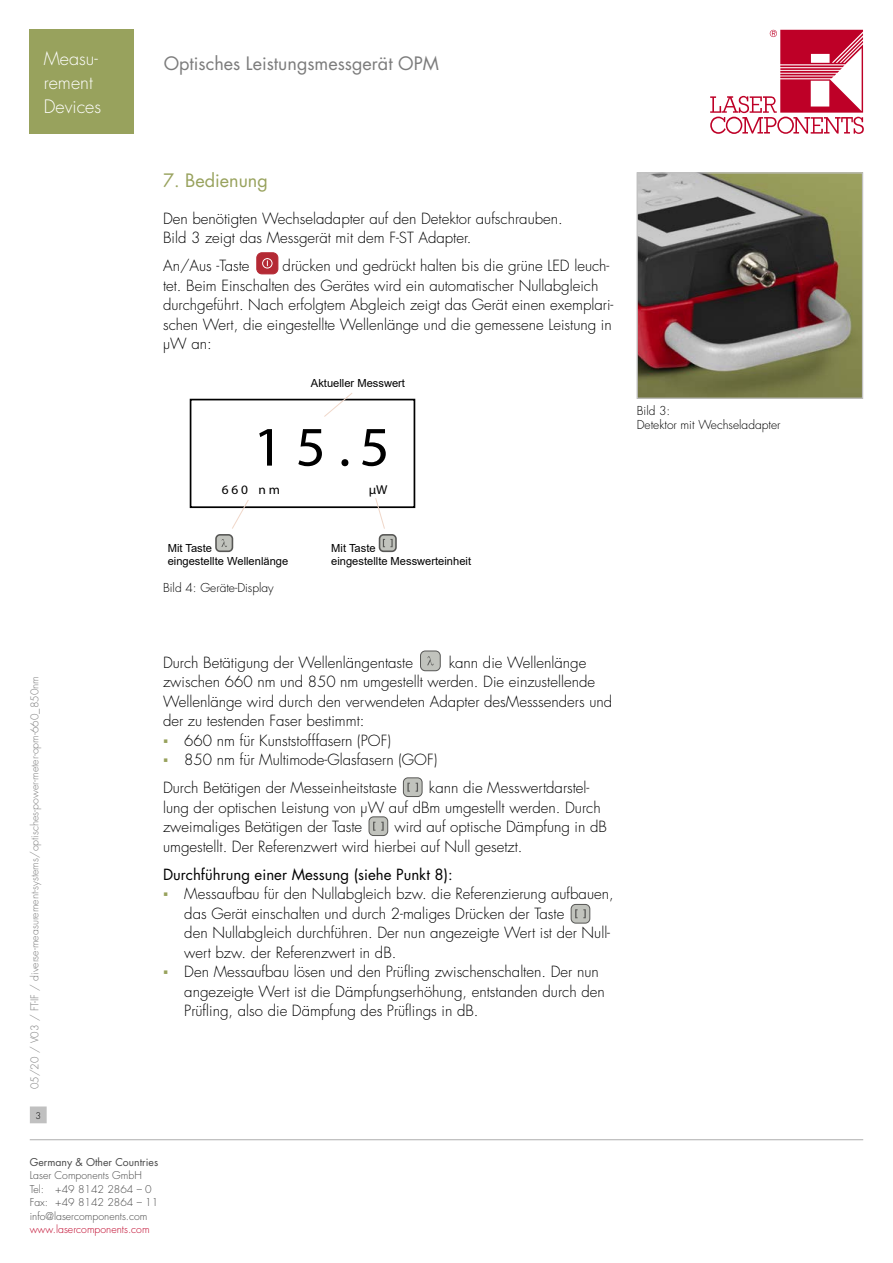
<style>
.page{position:relative;width:893px;height:1263px;background:#fff}
.page>*{position:absolute;margin:0;border:0;box-sizing:border-box;transform-origin:0 0}
.t1{font:56.1px "Myriad Pro";color:#000;scale:1.04 1}
.t2{font:18px "Futura Std";color:#7c7c7c}
.t3{font:300 18px/24px "Futura Std";color:#fff}
.t4{font:18px "Futura Std";color:#98a25d}
.t5{font:300 15px/19.5px "Futura Std";color:#000}
.t6{font:15px "Futura Std";color:#000}
.t7{font:12.9px "Myriad Pro";color:#000;scale:1.04 1}
.t8{font:300 12px/14.4px "Futura Std";color:#000}
.t9{font:11.1px/13.4px "Arial";color:#000}
.t10{font:300 10.5px "Futura Std";color:#7c7c7c}
.t11{font:300 10.5px/13.5px "Futura Std";color:#484848}
.t12{font:300 10.5px "Futura Std";color:#be0027}
.t13{font:10.5px "Futura Std";color:#484848}
.t14{font:300 9px "Futura Std";color:#000}
.s1{font-family:"Calibri";font-weight:400;color:#98a25d}
</style>
<div class="page">
<svg style="left:710px;top:30px;width:153px;height:104px"></svg>
<hr style="left:30px;top:1139px;width:833px;height:1px;background:#c0c0c0">
<div style="left:31px;top:1107px;width:15px;height:16px;background:#c0c0c0"></div>
<div style="left:30px;top:1106px;width:17px;height:17px;border:1px solid #c0c0c0"></div>
<img style="left:638px;top:174px;width:223px;height:223px">
<div style="left:636px;top:172px;width:227px;height:227px;border:1px solid #c0c0c0"></div>
<svg style="left:257px;top:252px;width:22px;height:23px"></svg>
<div style="left:257px;top:253px;width:21px;height:21px;background:#b42934;border-radius:5px"></div>
<div style="left:256px;top:252px;width:22px;height:22px;border:1px solid #b42934;border-radius:5px"></div>
<svg style="left:262px;top:258px;width:11px;height:11px"></svg>
<div style="left:190px;top:399px;width:225px;height:109px;border:2px solid #000"></div>
<svg style="left:231px;top:500px;width:18px;height:29px"></svg>
<div style="left:216px;top:535px;width:16px;height:16px;background:#c1c3bd;border-radius:4px"></div>
<div style="left:215px;top:534px;width:18px;height:18px;border:2px solid #575755;border-radius:4px"></div>
<svg style="left:221px;top:539px;width:6px;height:8px"></svg>
<svg style="left:375px;top:498px;width:10px;height:31px"></svg>
<svg style="left:380px;top:535px;width:16px;height:16px"></svg>
<div style="left:379px;top:534px;width:18px;height:18px;border:2px solid #575755;border-radius:4px"></div>
<svg style="left:383px;top:539px;width:10px;height:8px"></svg>
<svg style="left:323px;top:393px;width:30px;height:24px"></svg>
<div style="left:420px;top:651px;width:20px;height:20px;background:#c1c3bd;border-radius:5px"></div>
<div style="left:420px;top:650px;width:21px;height:21px;border:1px solid #575755;border-radius:5px"></div>
<svg style="left:427px;top:656px;width:7px;height:9px"></svg>
<svg style="left:402px;top:780px;width:21px;height:17px"></svg>
<div style="left:403px;top:778px;width:19px;height:18px;background:#c1c3bd;border-radius:5px"></div>
<div style="left:403px;top:777px;width:19px;height:20px;border:1px solid #575755;border-radius:5px"></div>
<svg style="left:407px;top:783px;width:3px;height:9px"></svg>
<svg style="left:416px;top:783px;width:2px;height:9px"></svg>
<svg style="left:368px;top:819px;width:21px;height:17px"></svg>
<div style="left:369px;top:817px;width:19px;height:18px;background:#c1c3bd;border-radius:5px"></div>
<div style="left:369px;top:816px;width:19px;height:20px;border:1px solid #575755;border-radius:5px"></div>
<svg style="left:373px;top:822px;width:2px;height:9px"></svg>
<svg style="left:381px;top:822px;width:3px;height:9px"></svg>
<svg style="left:570px;top:903px;width:21px;height:21px"></svg>
<div style="left:571px;top:904px;width:19px;height:19px;background:#c1c3bd;border-radius:5px"></div>
<div style="left:571px;top:904px;width:19px;height:19px;border:1px solid #575755;border-radius:5px"></div>
<svg style="left:575px;top:909px;width:11px;height:9px"></svg>
<div style="left:30px;top:30px;width:104px;height:104px;background:#98a25d"></div>
<p class="t3" style="left:44px;top:47px;width:56px">Measu-</p>
<p class="t2" style="left:164px;top:52px;width:277px">Optisches Leistungsmessgerät OPM</p>
<p class="t3" style="left:44px;top:71px;width:59px">rement<br>Devices</p>
<p class="t4" style="left:163px;top:169px;width:106px">7. Bedienung</p>
<p class="t5" style="left:163px;top:209px;width:401px">Den benötigten Wechseladapter auf den Detektor aufschrauben.<br>Bild 3 zeigt das Messgerät mit dem F-ST Adapter.</p>
<p class="t5" style="left:163px;top:256px;width:88px">An/Aus -Taste</p>
<p class="t5" style="left:163px;top:256px;width:452px;text-indent:120px">drücken und gedrückt halten bis die grüne LED leuch&shy;tet. Beim Einschalten des Gerätes wird ein automatischer Nullabgleich durchgeführt. Nach erfolgtem Abgleich zeigt das Gerät einen exemplari&shy;schen Wert, die eingestellte Wellenlänge und die gemessene Leistung in µW an:</p>
<p class="t9" style="left:311px;top:376px;width:96px">Aktueller Messwert</p>
<h1 class="t1" style="left:253px;top:412px;width:133px">15.5</h1>
<p class="t7" style="left:222px;top:482px;width:57px">6 6 0 nm</p>
<p class="t7" style="left:369px;top:482px;width:20px">µW</p>
<p class="t9" style="left:168px;top:541px;width:122px">Mit Taste<br>eingestellte Wellenlänge</p>
<p class="t9" style="left:331px;top:541px;width:141px">Mit Taste<br>eingestellte Messwerteinheit</p>
<p class="t10" style="left:28px;top:1089px;width:415px;rotate:-90deg">05/20 / V03 / FT-IF / diverse-measurement-systems/optisches-power-meter-opm-660_850nm</p>
<p class="t14" style="left:35px;top:1110px;width:7px">3</p>
<p class="t8" style="left:163px;top:581px;width:112px">Bild 4: Geräte-Display</p>
<p class="t5" style="left:163px;top:653px;width:451px;text-indent:286px">kann die Wellenlänge zwischen 660 nm und 850 nm umgestellt werden. Die einzustellende Wellenlänge wird durch den verwendeten Adapter desMesssenders und der zu testenden Faser bestimmt:</p>
<p class="t5" style="left:163px;top:731px;width:229px"><span class="s1">▪</span> 660 nm für Kunststofffasern (POF)</p>
<p class="t5" style="left:163px;top:746px;width:276px;line-height:28px"><span class="s1">▪</span> 850 nm für Multimode-Glasfasern (GOF)<br>Durch Betätigen der Messeinheitstaste</p>
<p class="t5" style="left:163px;top:653px;width:251px">Durch Betätigung der Wellenlängentaste</p>
<p class="t5" style="left:163px;top:778px;width:439px;text-indent:266px">kann die Messwertdarstel&shy;lung der optischen Leistung von μW auf dBm umgestellt werden. Durch zweimaliges Betätigen der Taste</p>
<p class="t5" style="left:163px;top:817px;width:445px;text-indent:231px">wird auf optische Dämpfung in dB umgestellt. Der Referenzwert wird hierbei auf Null gesetzt.</p>
<p class="t6" style="left:163px;top:865px;width:291px">Durchführung einer Messung (siehe Punkt 8):</p>
<p class="t5" style="left:184px;top:884px;width:431px;text-indent:-21px"><span class="s1">▪</span> Messaufbau für den Nullabgleich bzw. die Referenzierung aufbauen, das Gerät einschalten und durch 2-maliges Drücken der Taste<br>den Nullabgleich durchführen. Der nun angezeigte Wert ist der Null&shy;wert bzw. der Referenzwert in dB.</p>
<p class="t5" style="left:184px;top:962px;width:422px;text-indent:-21px"><span class="s1">▪</span> Den Messaufbau lösen und den Prüfling zwischenschalten. Der nun angezeigte Wert ist die Dämpfungserhöhung, entstanden durch den<br>Prüfling, also die Dämpfung des Prüflings in dB.</p>
<p class="t13" style="left:30px;top:1155px;width:130px">Germany &amp; Other Countries</p>
<p class="t11" style="left:30px;top:1169px;width:130px">Laser Components GmbH<br>Tel: +49 8142 2864 – 0<br>Fax: +49 8142 2864 – 11 info@lasercomponents.com</p>
<p class="t12" style="left:30px;top:1223px;width:121px">www.lasercomponents.com</p>
<p class="t8" style="left:637px;top:404px;width:145px">Bild 3:<br>Detektor mit Wechseladapter</p>
</div>
